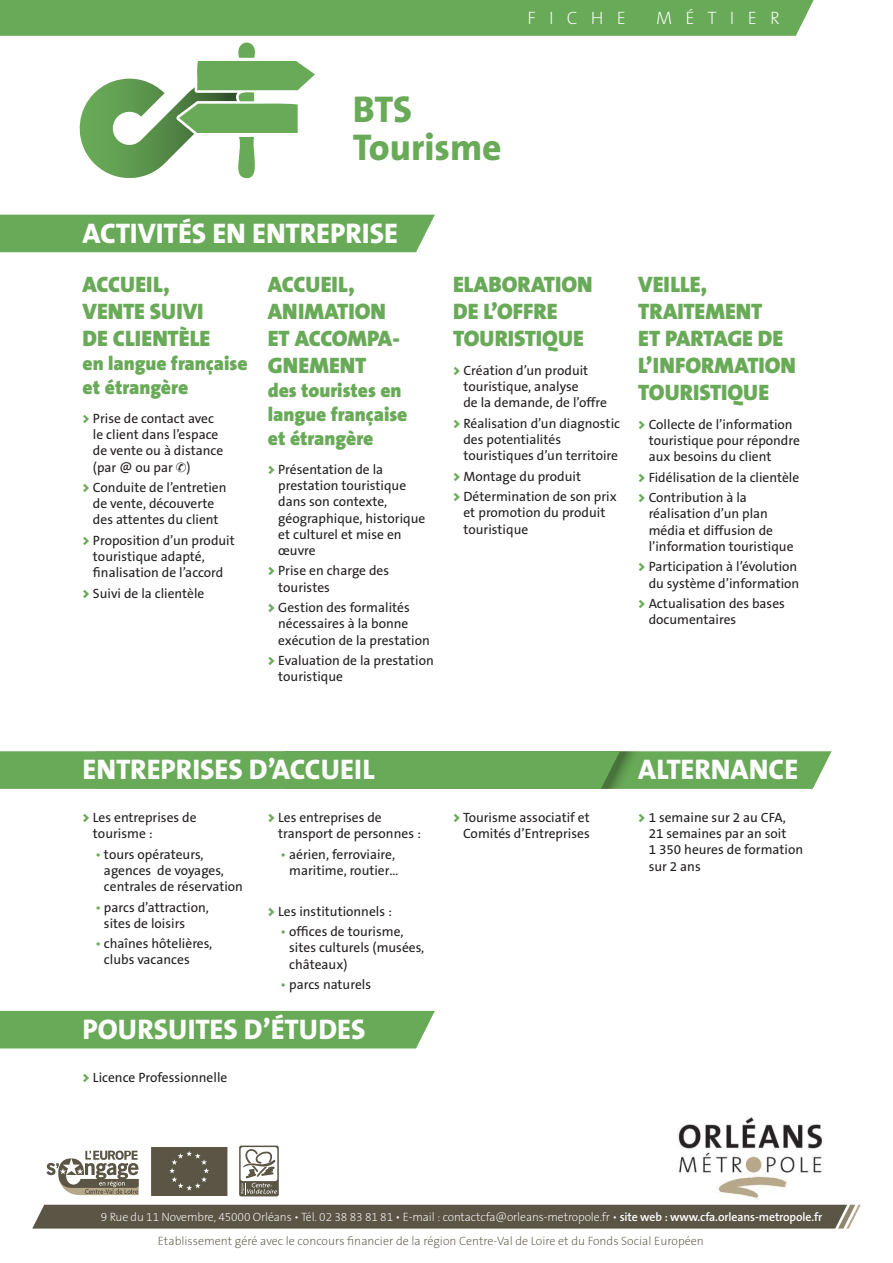
<style>
.page{position:relative;width:893px;height:1263px;background:#fff}
.page>*{position:absolute;margin:0;border:0;box-sizing:border-box;transform-origin:0 0}
.t1{font:800 37.5px/37.5px "The Sans B8";color:#69aa58}
.t2{font:800 28.5px "The Sans B8";color:#fff}
.t3{font:900 22.5px/27px "The Sans B9";color:#69aa58}
.t4{font:900 19.5px/24px "The Sans B9";color:#69aa58}
.t5{font:200 18px "The Sans B2";letter-spacing:.725em;color:#fff}
.t6{font:13.5px/16.2px "The Sans B5 Plain";color:#231f20}
.t7{font:200 12.15px "The Sans B2";letter-spacing:-.01em;color:#fff}
.t8{font:200 12.15px "The Sans B2";color:#5b5545}
.s1{font-family:"The Sans B9";font-weight:900;color:#69aa58}
.s2{color:#69aa58}
.s3{font-family:"The Sans B6";font-weight:600}
</style>
<div class="page">
<div style="left:0;top:215px;width:435px;height:37px;background:#69aa58"></div>
<div style="left:0;top:751px;width:832px;height:38px;background:#69aa58"></div>
<div style="left:0;top:1011px;width:435px;height:37px;background:#69aa58"></div>
<svg style="left:0;top:0;width:814px;height:179px"></svg>
<div style="left:32px;top:1205px;width:829px;height:23px;background:#5b5545"></div>
<img style="left:678px;top:1117px;width:144px;height:83px">
<svg style="left:151px;top:1147px;width:76px;height:48px;background:#605b4b"></svg>
<svg style="left:46px;top:1150px;width:93px;height:45px"></svg>
<svg style="left:239px;top:1145px;width:40px;height:51px"></svg>
<p class="t1" style="left:353px;top:92px;width:150px">BTS<br>Tourisme</p>
<p class="t2" style="left:83px;top:218px;width:317px">ACTIVITÉS EN ENTREPRISE</p>
<p class="t5" style="left:527px;top:9px;width:100px">FICHE</p>
<p class="t5" style="left:656px;top:9px;width:125px">MÉTIER</p>
<p class="t3" style="left:83px;top:272px;width:129px">ACCUEIL,<br>VENTE SUIVI<br>DE CLIENTÈLE</p>
<p class="t4" style="left:83px;top:352px;width:167px">en langue française et étrangère</p>
<p class="t6" style="left:93px;top:411px;width:132px;text-indent:-10px"><span class="s1">&gt;</span> Prise de contact avec le client dans l’espace de vente ou à distance (par @ ou par ✆)</p>
<p class="t6" style="left:83px;top:480px;width:145px;text-align:center"><span class="s1">&gt;</span> Conduite de l’entretien de vente, découverte des attentes du client</p>
<p class="t6" style="left:93px;top:533px;width:143px;text-indent:-10px"><span class="s1">&gt;</span> Proposition d’un produit touristique adapté, finalisation de l’accord</p>
<p class="t6" style="left:83px;top:585px;width:123px"><span class="s1">&gt;</span> Suivi de la clientèle</p>
<p class="t3" style="left:268px;top:272px;width:134px">ACCUEIL,<br>ANIMATION<br>ET ACCOMPA-<br>GNEMENT</p>
<p class="t4" style="left:268px;top:379px;width:141px">des touristes en langue française et étrangère</p>
<p class="t6" style="left:278px;top:462px;width:149px;text-indent:-10px"><span class="s1">&gt;</span> Présentation de la prestation touristique dans son contexte, géographique, historique et culturel et mise en œuvre</p>
<p class="t6" style="left:278px;top:563px;width:112px;text-indent:-10px"><span class="s1">&gt;</span> Prise en charge des touristes</p>
<p class="t6" style="left:278px;top:600px;width:153px;text-indent:-10px"><span class="s1">&gt;</span> Gestion des formalités nécessaires à la bonne exécution de la prestation</p>
<p class="t6" style="left:278px;top:653px;width:157px;text-indent:-10px"><span class="s1">&gt;</span> Evaluation de la prestation touristique</p>
<p class="t3" style="left:453px;top:272px;width:141px">ELABORATION<br>DE L’OFFRE<br>TOURISTIQUE</p>
<p class="t6" style="left:463px;top:363px;width:145px;text-indent:-10px"><span class="s1">&gt;</span> Création d’un produit touristique, analyse<br>de la demande, de l’offre</p>
<p class="t6" style="left:463px;top:416px;width:158px;text-indent:-10px"><span class="s1">&gt;</span> Réalisation d’un diagnostic des potentialités touristiques d’un territoire</p>
<p class="t6" style="left:453px;top:468px;width:130px"><span class="s1">&gt;</span> Montage du produit</p>
<p class="t6" style="left:463px;top:489px;width:155px;text-indent:-10px"><span class="s1">&gt;</span> Détermination de son prix et promotion du produit touristique</p>
<p class="t3" style="left:638px;top:272px;width:159px">VEILLE,<br>TRAITEMENT<br>ET PARTAGE DE<br>L’INFORMATION<br>TOURISTIQUE</p>
<p class="t6" style="left:649px;top:417px;width:153px;text-indent:-10px"><span class="s1">&gt;</span> Collecte de l’information touristique pour répondre aux besoins du client</p>
<p class="t6" style="left:638px;top:470px;width:162px"><span class="s1">&gt;</span> Fidélisation de la clientèle</p>
<p class="t6" style="left:649px;top:490px;width:146px;text-indent:-10px"><span class="s1">&gt;</span> Contribution à la réalisation d’un plan média et diffusion de l’information touristique</p>
<p class="t6" style="left:638px;top:559px;width:163px;text-align:right"><span class="s1">&gt;</span> Participation à l’évolution du système d’information</p>
<p class="t6" style="left:649px;top:596px;width:138px;text-indent:-10px"><span class="s1">&gt;</span> Actualisation des bases documentaires</p>
<p class="t2" style="left:83px;top:754px;width:294px">ENTREPRISES D’ACCUEIL</p>
<p class="t6" style="left:93px;top:810px;width:105px;text-indent:-10px"><span class="s1">&gt;</span> Les entreprises de tourisme :</p>
<p class="t6" style="left:104px;top:846px;width:141px;text-indent:-9px"><span class="s2">•</span> tours opérateurs, agences de voyages, centrales de réservation</p>
<p class="t6" style="left:104px;top:899px;width:106px;text-indent:-9px"><span class="s2">•</span> parcs d’attraction, sites de loisirs</p>
<p class="t6" style="left:104px;top:936px;width:110px;text-indent:-9px"><span class="s2">•</span> chaînes hôtelières, clubs vacances</p>
<p class="t6" style="left:278px;top:810px;width:144px;text-indent:-10px"><span class="s1">&gt;</span> Les entreprises de transport de personnes :</p>
<p class="t6" style="left:281px;top:846px;width:119px;text-align:right"><span class="s2">•</span> aérien, ferroviaire, maritime, routier…</p>
<p class="t6" style="left:268px;top:903px;width:126px"><span class="s1">&gt;</span> Les institutionnels :</p>
<p class="t6" style="left:289px;top:924px;width:137px;text-indent:-9px"><span class="s2">•</span> offices de tourisme, sites culturels (musées, châteaux)</p>
<p class="t6" style="left:281px;top:977px;width:92px"><span class="s2">•</span> parcs naturels</p>
<p class="t2" style="left:83px;top:1014px;width:284px">POURSUITES D’ÉTUDES</p>
<p class="t6" style="left:83px;top:1069px;width:146px"><span class="s1">&gt;</span> Licence Professionnelle</p>
<p class="t2" style="left:638px;top:754px;width:161px">ALTERNANCE</p>
<p class="t6" style="left:453px;top:810px;width:138px;text-align:right"><span class="s1">&gt;</span> Tourisme associatif et<br>Comités d’Entreprises</p>
<p class="t6" style="left:649px;top:810px;width:156px;text-indent:-10px"><span class="s1">&gt;</span> 1 semaine sur 2 au CFA,<br>21 semaines par an soit<br>1 350 heures de formation sur 2 ans</p>
<p class="t7" style="left:101px;top:1210px;width:723px">9 Rue du 11 Novembre, 45000 Orléans • Tél. 02 38 83 81 81 • E-mail : contactcfa@orleans-metropole.fr • <span class="s3">site web : www.cfa.orleans-metropole.fr</span></p>
<p class="t8" style="left:158px;top:1234px;width:547px">Etablissement géré avec le concours financier de la région Centre-Val de Loire et du Fonds Social Européen</p>
</div>
